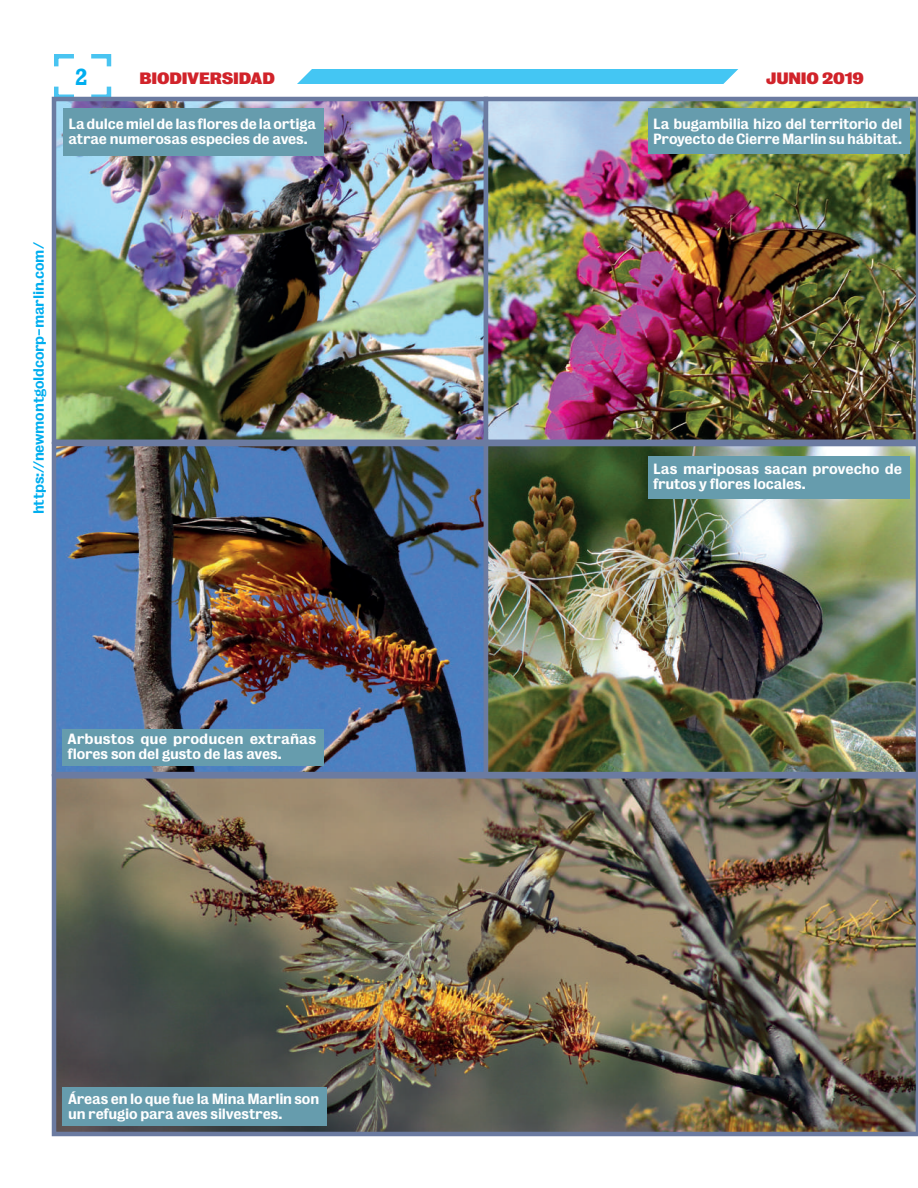
<style>
.page{position:relative;width:918px;height:1188px;background:#fff}
.page>*{position:absolute;margin:0;border:0;box-sizing:border-box;transform-origin:0 0}
.t1{font:700 24px "Rockwell";color:#00aeef}
.t2{font:900 15px "Bureau Grot";letter-spacing:-.015em;color:#d1232a}
.t3{font:500 13.5px/15px "Bureau Grot";letter-spacing:-.015em;color:#fff}
.t4{font:500 13.5px "Bureau Grot";letter-spacing:-.015em;color:#00aeef}
</style>
<div class="page">
<div style="left:297px;top:69px;width:441px;height:15px;background:#44c6f3"></div>
<svg style="left:87px;top:54px;width:26px;height:43px"></svg>
<svg style="left:52px;top:54px;width:27px;height:43px"></svg>
<img style="left:57px;top:102px;width:426px;height:337px">
<div style="left:52px;top:97px;width:436px;height:347px;border:4px solid #6b7ba1"></div>
<img style="left:484px;top:97px;width:434px;height:345px">
<img style="left:57px;top:447px;width:426px;height:324px">
<div style="left:52px;top:442px;width:436px;height:334px;border:4px solid #6b7ba1"></div>
<img style="left:484px;top:442px;width:434px;height:332px">
<img style="left:52px;top:774px;width:866px;height:362px">
<div style="left:63px;top:1087px;width:264px;height:39px;background:#669cad"></div>
<div style="left:648px;top:456px;width:262px;height:43px;background:#669cad"></div>
<div style="left:62px;top:729px;width:262px;height:37px;background:#669cad"></div>
<div style="left:63px;top:108px;width:261px;height:48px;background:#669cad"></div>
<div style="left:648px;top:108px;width:262px;height:46px;background:#669cad"></div>
<h1 class="t1" style="left:75px;top:62px;width:15px">2</h1>
<p class="t2" style="left:139px;top:70px;width:137px">BIODIVERSIDAD</p>
<p class="t2" style="left:766px;top:70px;width:99px">JUNIO 2019</p>
<p class="t3" style="left:69px;top:117px;width:249px">La dulce miel de las flores de la ortiga atrae numerosas especies de aves.</p>
<p class="t3" style="left:653px;top:117px;width:250px">La bugambilia hizo del territorio del<br>Proyecto de Cierre Marlin su hábitat.</p>
<p class="t4" style="left:31px;top:514px;width:274px;rotate:-90deg">https://newmontgoldcorp-marlin.com/</p>
<p class="t3" style="left:653px;top:462px;width:250px">Las mariposas sacan provecho de frutos y flores locales.</p>
<p class="t3" style="left:67px;top:732px;width:250px">Arbustos que producen extrañas flores son del gusto de las aves.</p>
<p class="t3" style="left:68px;top:1092px;width:253px">Áreas en lo que fue la Mina Marlin son un refugio para aves silvestres.</p>
</div>
